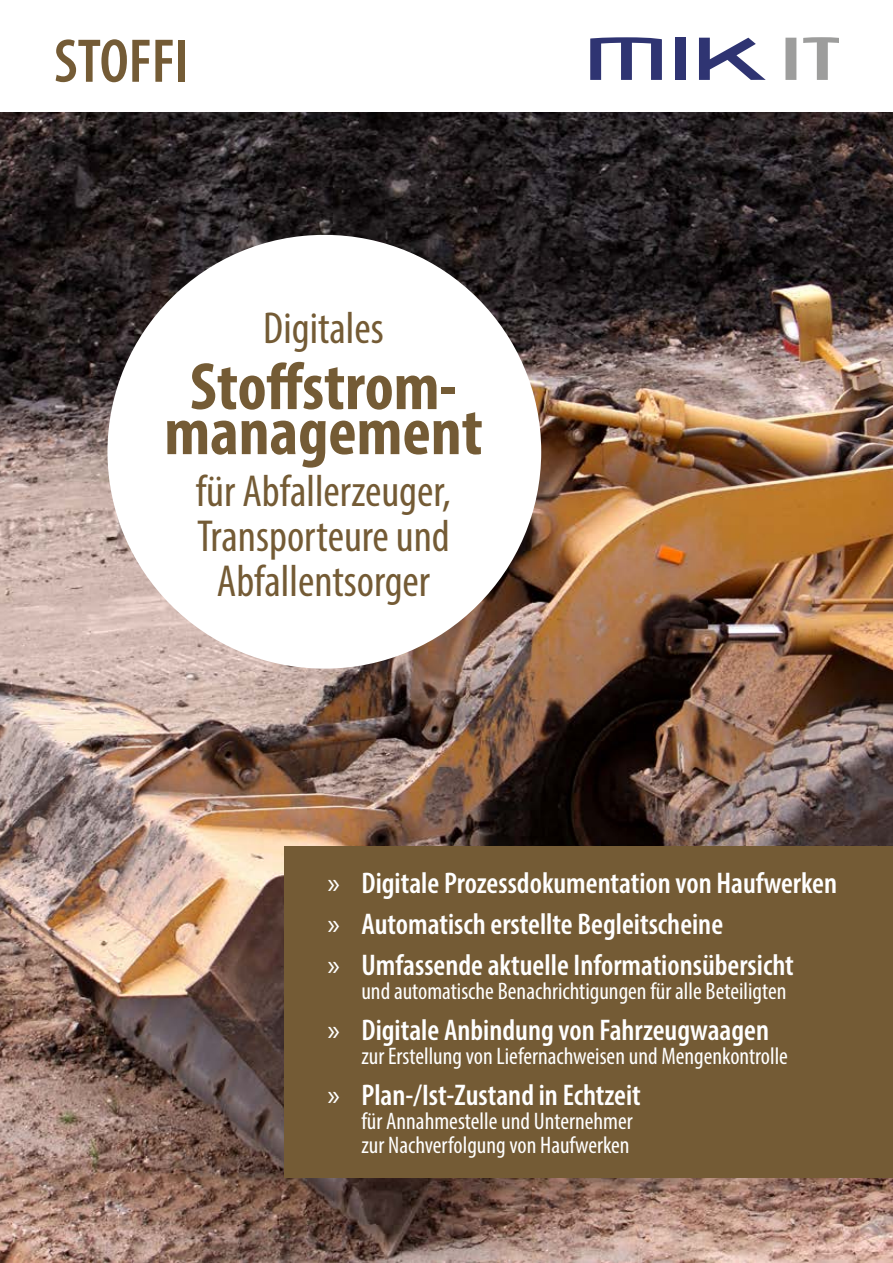
<style>
.page{position:relative;width:893px;height:1263px;background:#fff}
.page>*{position:absolute;margin:0;border:0;box-sizing:border-box;transform-origin:0 0}
.t1{font:700 condensed 67.5px "Myriad Pro";color:#745b35}
.t2{font:600 condensed 62.25px "Myriad Pro";color:#745b35}
.t3{font:condensed 45px/45px "Myriad Pro";color:#745b35;text-align:center}
.t4{font:600 condensed 30px/41px "Myriad Pro";color:#fff}
.t5{font:condensed 24px/24px "Myriad Pro";color:#fff}
.s1{font-weight:400;font-stretch:normal}
</style>
<div class="page">
<img style="left:0;top:112px;width:893px;height:1151px">
<div style="left:285px;top:846px;width:608px;height:332px;background:#745b35"></div>
<div style="left:107px;top:235px;width:434px;height:434px;background:#fff;border-radius:50%"></div>
<div style="left:675px;top:38px;width:11px;height:42px;background:#2f3472"></div>
<svg style="left:590px;top:37px;width:72px;height:43px"></svg>
<svg style="left:699px;top:38px;width:67px;height:42px"></svg>
<svg style="left:785px;top:37px;width:54px;height:43px"></svg>
<h2 class="t2" style="left:54px;top:23px;width:136px">STOFFI</h2>
<h3 class="t3" style="left:263px;top:305px;width:122px">Digitales</h3>
<h1 class="t1" style="left:190px;top:344px;width:269px">Stoffstrom-</h1>
<h1 class="t1" style="left:164px;top:389px;width:320px">management</h1>
<h3 class="t3" style="left:196px;top:468px;width:257px">für Abfallerzeuger,<br>Transporteure und<br>Abfallentsorger</h3>
<p class="t4" style="left:327px;top:862px;width:511px"><span class="s1">»</span> Digitale Prozessdokumentation von Haufwerken <span class="s1">»</span> Automatisch erstellte Begleitscheine<br><span class="s1">»</span> Umfassende aktuelle Informationsübersicht</p>
<p class="t5" style="left:361px;top:979px;width:427px">und automatische Benachrichtigungen für alle Beteiligten</p>
<p class="t4" style="left:327px;top:1009px;width:443px"><span class="s1">»</span> Digitale Anbindung von Fahrzeugwaagen</p>
<p class="t5" style="left:361px;top:1044px;width:428px">zur Erstellung von Liefernachweisen und Mengenkontrolle</p>
<p class="t4" style="left:327px;top:1074px;width:315px"><span class="s1">»</span> Plan-/Ist-Zustand in Echtzeit</p>
<p class="t5" style="left:361px;top:1109px;width:273px">für Annahmestelle und Unternehmer zur Nachverfolgung von Haufwerken</p>
</div>
